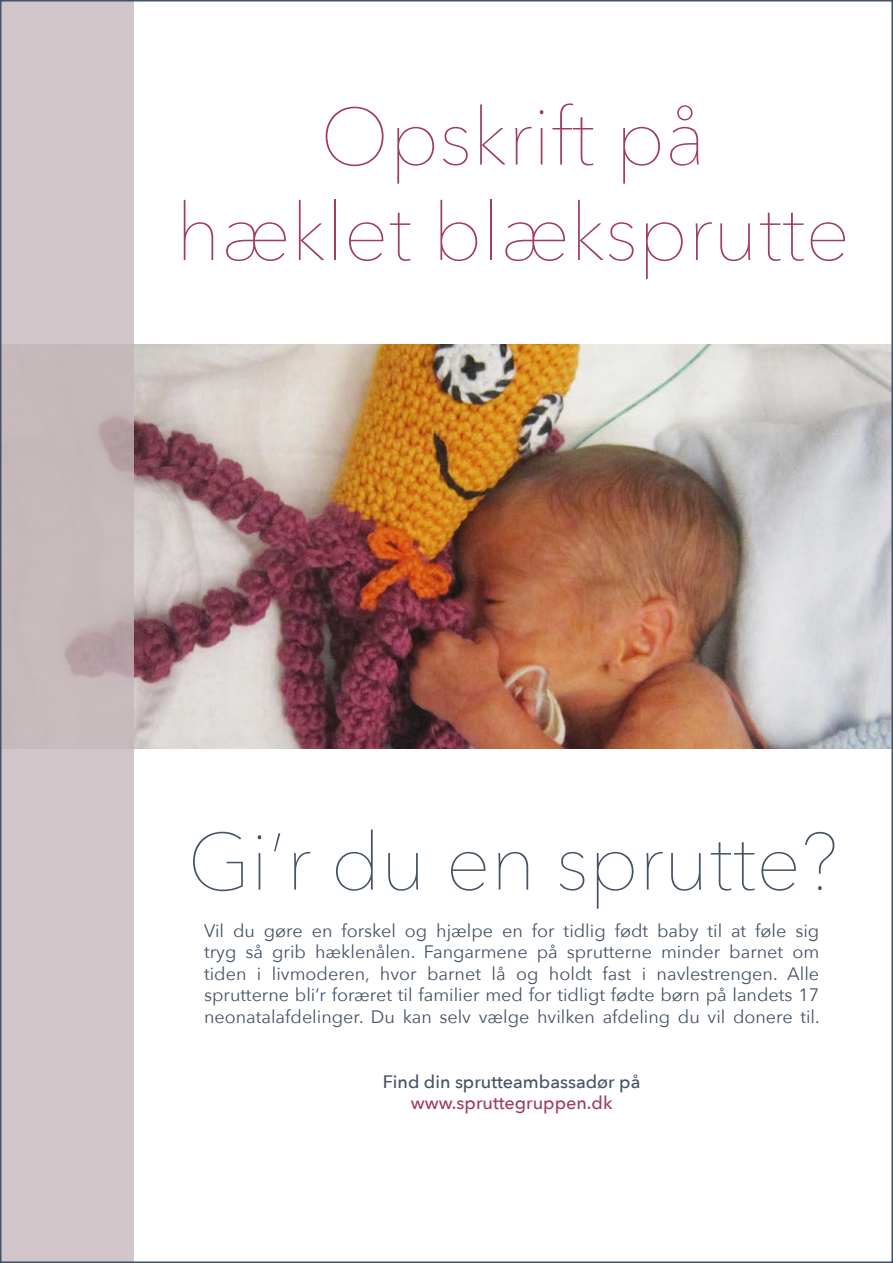
<style>
.page{position:relative;width:893px;height:1263px;background:#fff}
.page>*{position:absolute;margin:0;border:0;box-sizing:border-box;transform-origin:0 0}
.t1{font:200 79.5px/95.4px "Avenir Next";color:#a03e5b;text-align:center}
.t2{font:200 79.5px "Avenir Next";color:#445366}
.t3{font:18px/21.6px "Avenir Next";color:#445366;text-align:justify}
.t4{font:500 18px "Avenir Next";color:#445366}
.t5{font:500 18px "Avenir Next";color:#a03e5b}
</style>
<div class="page">
<img style="left:134px;top:344px;width:756px;height:404px">
<svg style="left:3px;top:3px;width:131px;height:1257px;background:#ccc0c3"></svg>
<h1 class="t1" style="left:176px;top:89px;width:676px">Opskrift på<br>hæklet blæksprutte</h1>
<h1 class="t2" style="left:187px;top:814px;width:652px">Gi’r du en sprutte?</h1>
<p class="t3" style="left:204px;top:919px;width:617px">Vil du gøre en forskel og hjælpe en for tidlig født baby til at føle sig tryg så grib hæklenålen. Fangarmene på sprutterne minder barnet om tiden i livmoderen, hvor barnet lå og holdt fast i navlestrengen. Alle sprutterne bli’r foræret til familier med for tidligt fødte børn på landets 17 neonatalafdelinger. Du kan selv vælge hvilken afdeling du vil donere til.</p>
<p class="t4" style="left:383px;top:1071px;width:259px">Find din sprutteambassadør på</p>
<p class="t5" style="left:411px;top:1092px;width:203px">www.spruttegruppen.dk</p>
</div>
